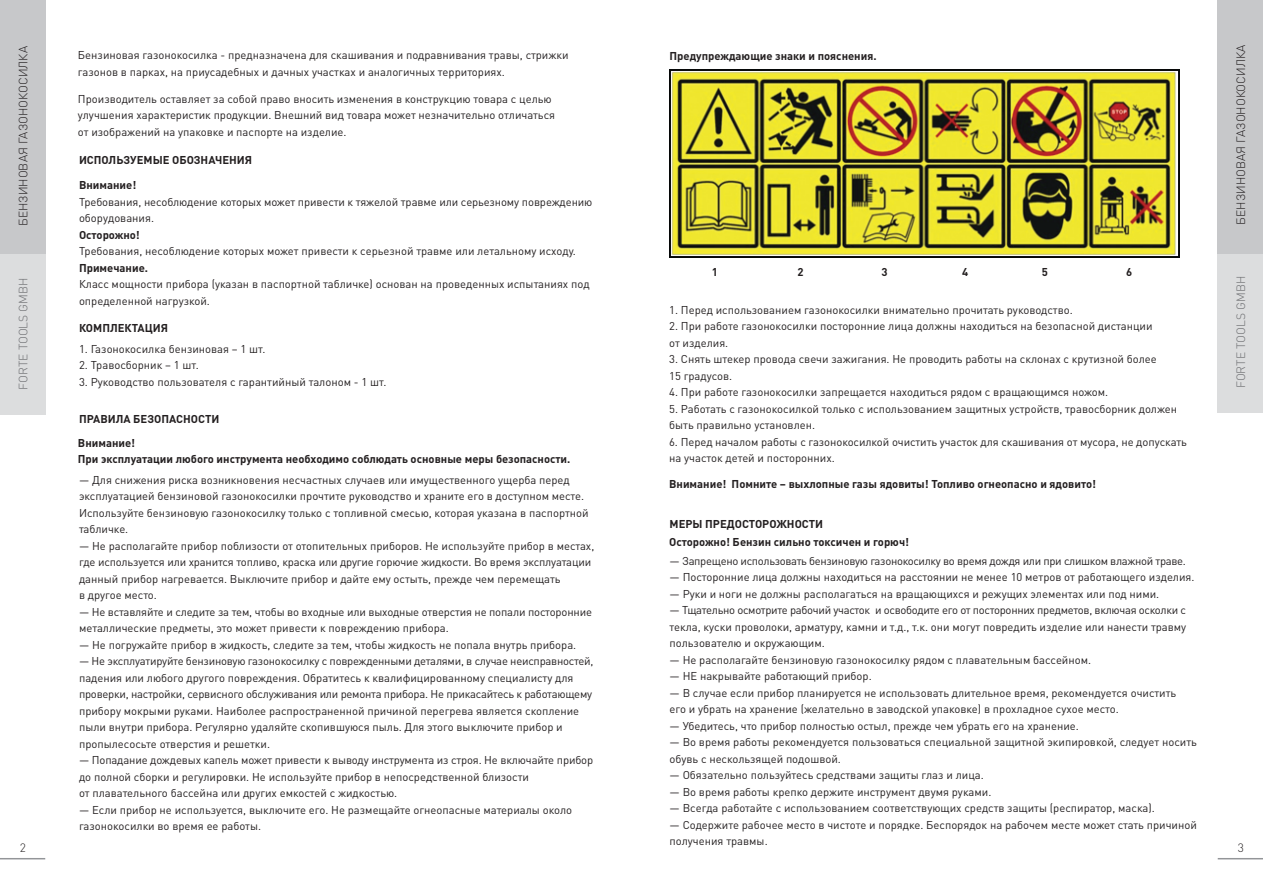
<style>
.page{position:relative;width:1263px;height:893px;background:#fff}
.page>*{position:absolute;margin:0;border:0;box-sizing:border-box;transform-origin:0 0}
.t1{font:300 12px "DIN Pro";color:#231f20}
.t2{font:300 12px "DIN Pro";color:#6d6e71}
.t3{font:11.25px/16.5px "DIN Pro";color:#231f20}
.t4{font:700 11.25px/23.4px "DIN Pro";color:#231f20}
</style>
<div class="page">
<div style="left:1218px;top:0;width:45px;height:413px;background:#dcddde"></div>
<div style="left:1218px;top:0;width:45px;height:254px;background:#c7c8ca"></div>
<div style="left:0;top:0;width:45px;height:414px;background:#dcddde"></div>
<div style="left:0;top:0;width:45px;height:254px;background:#c7c8ca"></div>
<hr style="left:0;top:858px;width:45px;height:1px;background:#939598">
<hr style="left:1218px;top:858px;width:45px;height:1px;background:#939598">
<img style="left:669px;top:70px;width:510px;height:187px">
<p class="t1" style="left:1233px;top:225px;width:182px;rotate:-90deg">БЕНЗИНОВАЯ ГАЗОНОКОСИЛКА</p>
<p class="t1" style="left:15px;top:226px;width:182px;rotate:-90deg">БЕНЗИНОВАЯ ГАЗОНОКОСИЛКА</p>
<p class="t3" style="left:78px;top:47px;width:492px">Бензиновая газонокосилка - предназначена для скашивания и подравнивания травы, стрижки газонов в парках, на приусадебных и дачных участках и аналогичных территориях.</p>
<p class="t3" style="left:78px;top:90px;width:479px">Производитель оставляет за собой право вносить изменения в конструкцию товара с целью улучшения характеристик продукции. Внешний вид товара может незначительно отличаться от изображений на упаковке и паспорте на изделие.</p>
<p class="t4" style="left:79px;top:147px;width:175px">ИСПОЛЬЗУЕМЫЕ ОБОЗНАЧЕНИЯ</p>
<p class="t4" style="left:79px;top:173px;width:59px">Внимание!</p>
<p class="t3" style="left:79px;top:193px;width:515px">Требования, несоблюдение которых может привести к тяжелой травме или серьезному повреждению оборудования.</p>
<p class="t4" style="left:79px;top:222px;width:62px">Осторожно!</p>
<p class="t3" style="left:79px;top:242px;width:498px">Требования, несоблюдение которых может привести к серьезной травме или летальному исходу.</p>
<p class="t4" style="left:79px;top:255px;width:71px">Примечание.</p>
<p class="t3" style="left:79px;top:275px;width:512px">Класс мощности прибора (указан в паспортной табличке) основан на проведенных испытаниях под определенной нагрузкой.</p>
<p class="t4" style="left:79px;top:315px;width:90px">КОМПЛЕКТАЦИЯ</p>
<p class="t3" style="left:79px;top:340px;width:188px">1. Газонокосилка бензиновая – 1 шт.</p>
<p class="t3" style="left:79px;top:356px;width:121px">2. Травосборник – 1 шт.</p>
<p class="t3" style="left:79px;top:373px;width:309px">3. Руководство пользователя с гарантийный талоном - 1 шт.</p>
<p class="t4" style="left:78px;top:407px;width:143px">ПРАВИЛА БЕЗОПАСНОСТИ<br>Внимание!</p>
<p class="t4" style="left:78px;top:447px;width:494px">При эксплуатации любого инструмента необходимо соблюдать основные меры безопасности.</p>
<p class="t3" style="left:79px;top:471px;width:517px">― Для снижения риска возникновения несчастных случаев или имущественного ущерба перед эксплуатацией бензиновой газонокосилки прочтите руководство и храните его в доступном месте.<br>Используйте бензиновую газонокосилку только с топливной смесью, которая указана в паспортной табличке.<br>― Не располагайте прибор поблизости от отопительных приборов. Не используйте прибор в местах, где используется или хранится топливо, краска или другие горючие жидкости. Во время эксплуатации данный прибор нагревается. Выключите прибор и дайте ему остыть, прежде чем перемещать<br>в другое место.<br>― Не вставляйте и следите за тем, чтобы во входные или выходные отверстия не попали посторонние металлические предметы, это может привести к повреждению прибора.<br>― Не погружайте прибор в жидкость, следите за тем, чтобы жидкость не попала внутрь прибора.<br>― Не эксплуатируйте бензиновую газонокосилку с поврежденными деталями, в случае неисправностей, падения или любого другого повреждения. Обратитесь к квалифицированному специалисту для проверки, настройки, сервисного обслуживания или ремонта прибора. Не прикасайтесь к работающему прибору мокрыми руками. Наиболее распространенной причиной перегрева является скопление пыли внутри прибора. Регулярно удаляйте скопившуюся пыль. Для этого выключите прибор и пропылесосьте отверстия и решетки.<br>― Попадание дождевых капель может привести к выводу инструмента из строя. Не включайте прибор до полной сборки и регулировки. Не используйте прибор в непосредственной близости<br>от плавательного бассейна или других емкостей с жидкостью.<br>― Если прибор не используется, выключите его. Не размещайте огнеопасные материалы около газонокосилки во время ее работы.</p>
<p class="t4" style="left:670px;top:43px;width:209px">Предупреждающие знаки и пояснения.</p>
<p class="t4" style="left:712px;top:259px;width:8px">1</p>
<p class="t4" style="left:797px;top:259px;width:8px">2</p>
<p class="t4" style="left:881px;top:259px;width:8px">3</p>
<p class="t4" style="left:962px;top:259px;width:8px">4</p>
<p class="t4" style="left:1042px;top:259px;width:8px">5</p>
<p class="t4" style="left:1126px;top:259px;width:8px">6</p>
<p class="t3" style="left:669px;top:301px;width:405px">1. Перед использованием газонокосилки внимательно прочитать руководство.</p>
<p class="t3" style="left:669px;top:318px;width:485px">2. При работе газонокосилки посторонние лица должны находиться на безопасной дистанции от изделия.</p>
<p class="t3" style="left:669px;top:351px;width:489px">3. Снять штекер провода свечи зажигания. Не проводить работы на склонах с крутизной более<br>15 градусов.</p>
<p class="t3" style="left:669px;top:384px;width:441px">4. При работе газонокосилки запрещается находиться рядом с вращающимся ножом.</p>
<p class="t3" style="left:669px;top:400px;width:509px">5. Работать с газонокосилкой только с использованием защитных устройств, травосборник должен быть правильно установлен.</p>
<p class="t3" style="left:669px;top:433px;width:519px">6. Перед началом работы с газонокосилкой очистить участок для скашивания от мусора, не допускать на участок детей и посторонних.</p>
<p class="t4" style="left:669px;top:472px;width:428px">Внимание! Помните – выхлопные газы ядовиты! Топливо огнеопасно и ядовито!</p>
<p class="t4" style="left:669px;top:515px;width:241px;line-height:18px">МЕРЫ ПРЕДОСТОРОЖНОСТИ<br>Осторожно! Бензин сильно токсичен и горюч!</p>
<p class="t3" style="left:670px;top:552px;width:529px">― Запрещено использовать бензиновую газонокосилку во время дождя или при слишком влажной траве. ― Посторонние лица должны находиться на расстоянии не менее 10 метров от работающего изделия. ― Руки и ноги не должны располагаться на вращающихся и режущих элементах или под ними.<br>― Тщательно осмотрите рабочий участок и освободите его от посторонних предметов, включая осколки с текла, куски проволоки, арматуру, камни и т.д., т.к. они могут повредить изделие или нанести травму пользователю и окружающим.<br>― Не располагайте бензиновую газонокосилку рядом с плавательным бассейном.<br>― НЕ накрывайте работающий прибор.<br>― В случае если прибор планируется не использовать длительное время, рекомендуется очистить<br>его и убрать на хранение (желательно в заводской упаковке) в прохладное сухое место.<br>― Убедитесь, что прибор полностью остыл, прежде чем убрать его на хранение.<br>― Во время работы рекомендуется пользоваться специальной защитной экипировкой, следует носить обувь с нескользящей подошвой.<br>― Обязательно пользуйтесь средствами защиты глаз и лица.<br>― Во время работы крепко держите инструмент двумя руками.<br>― Всегда работайте с использованием соответствующих средств защиты (респиратор, маска).<br>― Содержите рабочее место в чистоте и порядке. Беспорядок на рабочем месте может стать причиной получения травмы.</p>
<p class="t2" style="left:15px;top:389px;width:113px;rotate:-90deg">FORTE TOOLS GMBH</p>
<p class="t2" style="left:1233px;top:388px;width:113px;rotate:-90deg">FORTE TOOLS GMBH</p>
<p class="t1" style="left:20px;top:839px;width:8px">2</p>
<p class="t1" style="left:1238px;top:839px;width:8px">3</p>
</div>
